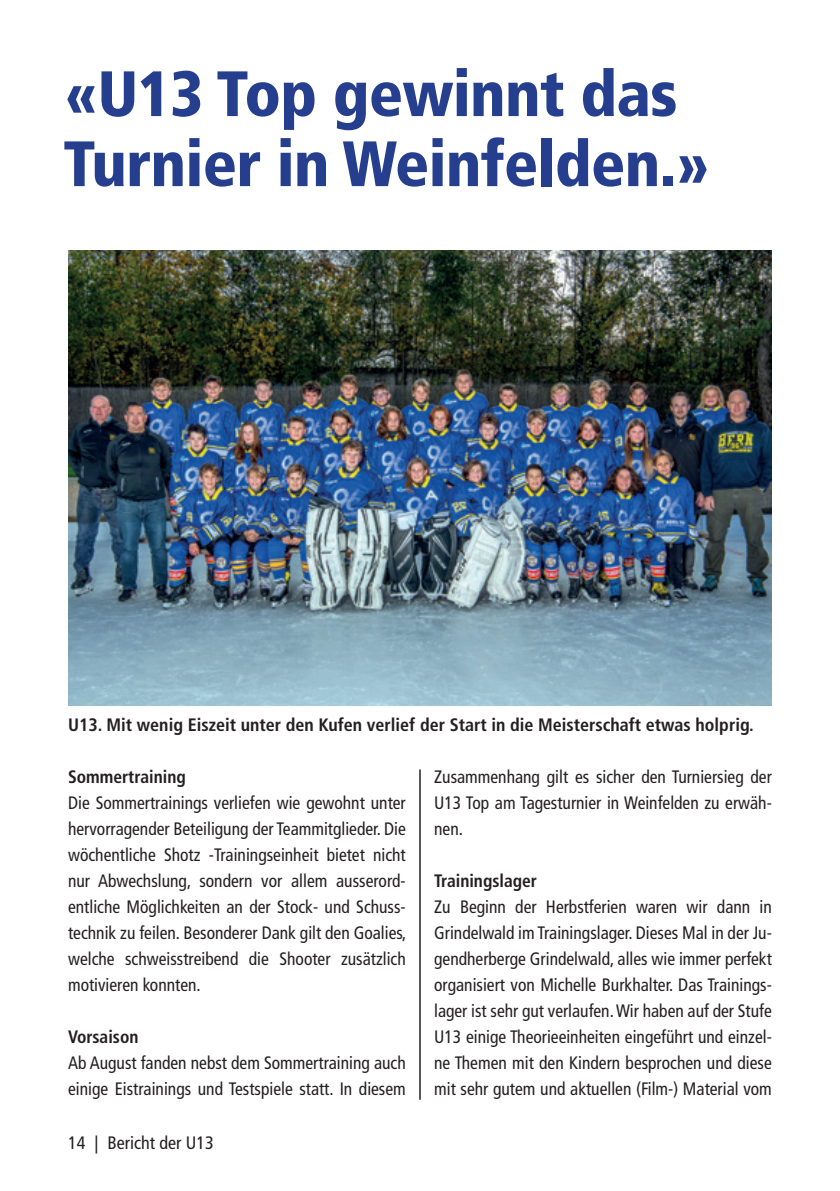
<style>
.page{position:relative;width:840px;height:1191px;background:#fff}
.page>*{position:absolute;margin:0;border:0;box-sizing:border-box;transform-origin:0 0}
.t1{font:900 condensed 64px/70px "Frutiger";letter-spacing:-.01em;color:#253f8e}
.t2{font:condensed 18px/26px "Frutiger";color:#231f20;text-align:justify}
.t3{font:700 condensed 18px "Frutiger";color:#231f20}
</style>
<div class="page">
<hr style="left:419px;top:769px;width:1px;height:330px;background:#231f20">
<img style="left:68px;top:251px;width:703px;height:454px">
<p class="t1" style="left:63px;top:59px;width:646px">«U13 Top gewinnt das<br>Turnier in Weinfelden.»</p>
<p class="t3" style="left:68px;top:714px;width:686px">U13. Mit wenig Eiszeit unter den Kufen verlief der Start in die Meisterschaft etwas holprig.</p>
<p class="t3" style="left:68px;top:766px;width:119px">Sommertraining</p>
<p class="t2" style="left:68px;top:790px;width:340px">Die Sommertrainings verliefen wie gewohnt unter hervorragender Beteiligung der Teammitglieder. Die wöchentliche Shotz -Trainingseinheit bietet nicht nur Abwechslung, sondern vor allem ausserord&shy;entliche Möglichkeiten an der Stock- und Schuss&shy;technik zu feilen. Besonderer Dank gilt den Goalies, welche schweisstreibend die Shooter zusätzlich motivieren konnten.</p>
<p class="t3" style="left:68px;top:1026px;width:72px">Vorsaison</p>
<p class="t2" style="left:68px;top:1050px;width:339px">Ab August fanden nebst dem Sommertraining auch einige Eistrainings und Testspiele statt. In diesem</p>
<p class="t2" style="left:68px;top:1130px;width:147px">14 | Bericht der U13</p>
<p class="t2" style="left:434px;top:764px;width:339px">Zusammenhang gilt es sicher den Turniersieg der U13 Top am Tagesturnier in Weinfelden zu erwäh&shy;nen.</p>
<p class="t3" style="left:434px;top:870px;width:104px">Trainingslager</p>
<p class="t2" style="left:434px;top:894px;width:339px">Zu Beginn der Herbstferien waren wir dann in Grindelwald im Trainingslager. Dieses Mal in der Ju&shy;gendherberge Grindelwald, alles wie immer perfekt organisiert von Michelle Burkhalter. Das Trainings&shy;lager ist sehr gut verlaufen. Wir haben auf der Stufe U13 einige Theorieeinheiten eingeführt und einzel&shy;ne Themen mit den Kindern besprochen und diese mit sehr gutem und aktuellen (Film-) Material vom</p>
</div>
